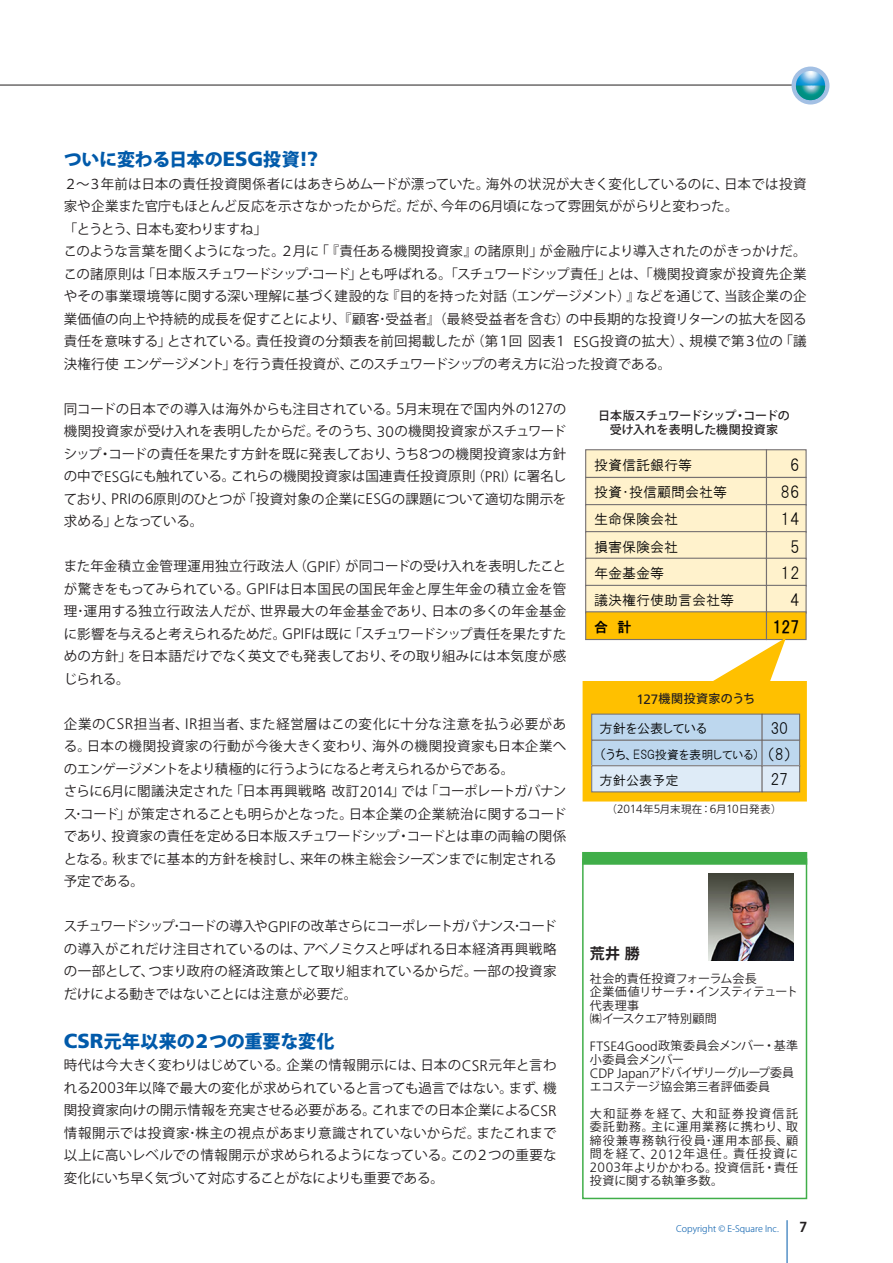
<style>
.page{position:relative;width:893px;height:1263px;background:#fff}
.page>*{position:absolute;margin:0;border:0;box-sizing:border-box;transform-origin:0 0}
.t1{font:800 18px "Koz Go Pro";letter-spacing:-.01em;color:#015aaa}
.t2{font:16.35px/27.2px "HGP Gothic M";color:#000;text-align:center}
.t3{font:16.35px "HGP Gothic E";color:#000}
.t4{font:15.45px/25.8px "HGP Gothic M";color:#000}
.t5{font:700 15px "Koz Go Pro";color:#231f20}
.t6{font:13.95px/27.2px "HGP Gothic M";color:#000}
.t7{font:13.95px "HGP Gothic E";color:#000}
.t8{font:13.5px/22.5px "Koz Go Pro";letter-spacing:-.01em;color:#231f20;text-align:justify}
.t9{font:700 13.5px "Koz Go Pro";color:#231f20}
.t10{font:13.2px "HGP Gothic M";color:#000}
.t11{font:12.15px "HGP Gothic M";color:#000}
.t12{font:12px/13.5px "Koz Go Pro";letter-spacing:.01em;color:#231f20}
.t13{font:12px/13.5px "Koz Go Pro";letter-spacing:-.03em;color:#231f20}
.t14{font:12px "Koz Go Pro";letter-spacing:-.06em;color:#231f20}
.t15{font:500 12px "Koz Go Pro";letter-spacing:-.035em;color:#231f20}
.t16{font:500 12px "Koz Go Pro";letter-spacing:.01em;color:#231f20}
.t17{font:12px "Koz Go Pro";letter-spacing:-.065em;color:#231f20}
.t18{font:500 12px "Koz Go Pro";letter-spacing:.025em;color:#231f20}
.t19{font:10.5px "Koz Go Pro";letter-spacing:.025em;color:#231f20}
.t20{font:300 9px "Koz Go Pro";color:#015aaa}
.s1{font-family:"Frutiger";font-weight:900;font-size:20.4px}
.s2{font-family:"Frutiger";font-weight:300;font-size:15.3px}
.s3{font-family:"Frutiger";font-weight:400;font-size:13.5px}
.s4{font-size:13.2px}
.s5{font-family:"Frutiger";font-weight:300;font-size:11.85px}
.s6{font-family:"Frutiger";font-weight:300;font-size:13.5px}
</style>
<div class="page">
<hr style="left:787px;top:1220px;width:1px;height:43px;background:#015aaa">
<hr style="left:0;top:85px;width:810px;height:1px;background:#231f20">
<div style="left:791px;top:67px;width:38px;height:38px;background:#a3c0e4;border-radius:50%"></div>
<svg style="left:796px;top:71px;width:29px;height:29px"></svg>
<svg style="left:796px;top:86px;width:29px;height:14px"></svg>
<div style="left:582px;top:858px;width:225px;height:341px;border:2px solid #40ae49"></div>
<img style="left:708px;top:873px;width:85px;height:87px">
<div style="left:582px;top:852px;width:225px;height:13px;background:#40ae49;border:2px solid #40ae49"></div>
<div style="left:586px;top:450px;width:180px;height:27px;background:#fff2cc"></div>
<div style="left:585px;top:449px;width:182px;height:29px;border:1px solid #767171"></div>
<div style="left:586px;top:477px;width:180px;height:28px;background:#fff2cc"></div>
<div style="left:585px;top:477px;width:182px;height:29px;border:1px solid #767171"></div>
<div style="left:586px;top:505px;width:180px;height:27px;background:#fff2cc"></div>
<div style="left:585px;top:504px;width:182px;height:29px;border:1px solid #767171"></div>
<div style="left:586px;top:532px;width:180px;height:27px;background:#fff2cc"></div>
<div style="left:585px;top:531px;width:182px;height:29px;border:1px solid #767171"></div>
<div style="left:586px;top:558px;width:180px;height:28px;background:#fff2cc"></div>
<div style="left:585px;top:558px;width:182px;height:28px;border:1px solid #767171"></div>
<div style="left:586px;top:585px;width:180px;height:28px;background:#fff2cc"></div>
<div style="left:585px;top:585px;width:182px;height:29px;border:1px solid #767171"></div>
<div style="left:766px;top:450px;width:40px;height:27px;background:#fff2cc"></div>
<div style="left:766px;top:449px;width:41px;height:29px;border:1px solid #767171"></div>
<div style="left:766px;top:477px;width:40px;height:28px;background:#fff2cc"></div>
<div style="left:766px;top:477px;width:41px;height:29px;border:1px solid #767171"></div>
<div style="left:766px;top:505px;width:40px;height:27px;background:#fff2cc"></div>
<div style="left:766px;top:504px;width:41px;height:29px;border:1px solid #767171"></div>
<div style="left:766px;top:532px;width:40px;height:27px;background:#fff2cc"></div>
<div style="left:766px;top:531px;width:41px;height:29px;border:1px solid #767171"></div>
<div style="left:766px;top:558px;width:40px;height:28px;background:#fff2cc"></div>
<div style="left:766px;top:558px;width:41px;height:28px;border:1px solid #767171"></div>
<div style="left:766px;top:585px;width:40px;height:28px;background:#fff2cc"></div>
<div style="left:766px;top:585px;width:41px;height:29px;border:1px solid #767171"></div>
<div style="left:586px;top:612px;width:180px;height:27px;background:#ffc000"></div>
<div style="left:585px;top:611px;width:182px;height:29px;border:1px solid #767171"></div>
<div style="left:766px;top:612px;width:40px;height:27px;background:#ffc000"></div>
<div style="left:766px;top:611px;width:41px;height:29px;border:1px solid #767171"></div>
<svg style="left:583px;top:638px;width:224px;height:163px"></svg>
<div style="left:592px;top:714px;width:170px;height:26px;background:#bdd7ee"></div>
<div style="left:591px;top:714px;width:172px;height:27px;border:1px solid #767171"></div>
<div style="left:592px;top:740px;width:170px;height:26px;background:#bdd7ee"></div>
<div style="left:591px;top:740px;width:172px;height:27px;border:1px solid #767171"></div>
<div style="left:592px;top:766px;width:170px;height:26px;background:#deebf7"></div>
<div style="left:591px;top:765px;width:172px;height:27px;border:1px solid #767171"></div>
<div style="left:762px;top:714px;width:38px;height:26px;background:#bdd7ee"></div>
<div style="left:762px;top:714px;width:38px;height:27px;border:1px solid #767171"></div>
<div style="left:762px;top:740px;width:38px;height:26px;background:#bdd7ee"></div>
<div style="left:762px;top:740px;width:38px;height:27px;border:1px solid #767171"></div>
<div style="left:762px;top:766px;width:38px;height:26px;background:#deebf7"></div>
<div style="left:762px;top:765px;width:38px;height:27px;border:1px solid #767171"></div>
<p class="t1" style="left:64px;top:147px;width:256px">ついに変わる日本の<span class="s1">ESG</span>投資<span class="s1">!?</span></p>
<p class="t8" style="left:64px;top:173px;width:744px">２～３年前は日本の責任投資関係者にはあきらめムードが漂っていた。海外の状況が大きく変化しているのに、日本では投資家や企業また官庁もほとんど反応を示さなかったからだ。だが、今年の<span class="s2">6</span>月頃になって雰囲気ががらりと変わった。</p>
<p class="t8" style="left:64px;top:218px;width:205px">「とうとう、日本も変わりますね」</p>
<p class="t8" style="left:64px;top:240px;width:744px">このような言葉を聞くようになった。２月に「『責任ある機関投資家』の諸原則」が金融庁により導入されたのがきっかけだ。この諸原則は「日本版スチュワードシップ･コード」とも呼ばれる。「スチュワードシップ責任」とは、「機関投資家が投資先企業やその事業環境等に関する深い理解に基づく建設的な『目的を持った対話（エンゲージメント）』などを通じて、当該企業の企業価値の向上や持続的成長を促すことにより、『顧客･受益者』（最終受益者を含む）の中長期的な投資リターンの拡大を図る責任を意味する」とされている。責任投資の分類表を前回掲載したが（第１回図表１ <span class="s2">ESG</span>投資の拡大）、規模で第３位の「議決権行使エンゲージメント」を行う責任投資が、このスチュワードシップの考え方に沿った投資である。</p>
<p class="t8" style="left:64px;top:398px;width:504px">同コードの日本での導入は海外からも注目されている。<span class="s2">5</span>月末現在で国内外の<span class="s2">127</span>の機関投資家が受け入れを表明したからだ。そのうち、<span class="s2">30</span>の機関投資家がスチュワードシップ・コードの責任を果たす方針を既に発表しており、うち<span class="s2">8</span>つの機関投資家は方針の中で<span class="s2">ESG</span>にも触れている。これらの機関投資家は国連責任投資原則（<span class="s2">PRI</span>）に署名しており、<span class="s2">PRI</span>の<span class="s2">6</span>原則のひとつが「投資対象の企業に<span class="s2">ESG</span>の課題について適切な開示を求める」となっている。</p>
<p class="t8" style="left:64px;top:555px;width:504px">また年金積立金管理運用独立行政法人（<span class="s2">GPIF</span>）が同コードの受け入れを表明したことが驚きをもってみられている。<span class="s2">GPIF</span>は日本国民の国民年金と厚生年金の積立金を管理･運用する独立行政法人だが、世界最大の年金基金であり、日本の多くの年金基金に影響を与えると考えられるためだ。<span class="s2">GPIF</span>は既に「スチュワードシップ責任を果たすための方針」を日本語だけでなく英文でも発表しており、その取り組みには本気度が感じられる。</p>
<p class="t8" style="left:64px;top:713px;width:504px">企業の<span class="s2">CSR</span>担当者、<span class="s2">IR</span>担当者、また経営層はこの変化に十分な注意を払う必要がある。日本の機関投資家の行動が今後大きく変わり、海外の機関投資家も日本企業へのエンゲージメントをより積極的に行うようになると考えられるからである。</p>
<p class="t8" style="left:64px;top:780px;width:504px;text-align:left">さらに<span class="s2">6</span>月に閣議決定された「日本再興戦略改訂<span class="s2">2014</span>」では「コーポレートガバナンス･コード」が策定されることも明らかとなった。日本企業の企業統治に関するコードであり、投資家の責任を定める日本版スチュワードシップ・コードとは車の両輪の関係となる。秋までに基本的方針を検討し、来年の株主総会シーズンまでに制定される予定である。</p>
<p class="t8" style="left:64px;top:915px;width:494px">スチュワードシップ･コードの導入や<span class="s2">GPIF</span>の改革さらにコーポレートガバナンス･コードの導入がこれだけ注目されているのは、アベノミクスと呼ばれる日本経済再興戦略の一部として、つまり政府の経済政策として取り組まれているからだ。一部の投資家だけによる動きではないことには注意が必要だ。</p>
<p class="t1" style="left:64px;top:1029px;width:272px"><span class="s1">CSR</span>元年以来の２つの重要な変化</p>
<p class="t8" style="left:64px;top:1054px;width:494px">時代は今大きく変わりはじめている。企業の情報開示には、日本の<span class="s2">CSR</span>元年と言われる<span class="s2">2003</span>年以降で最大の変化が求められていると言っても過言ではない。まず、機関投資家向けの開示情報を充実させる必要がある。これまでの日本企業による<span class="s2">CSR</span>情報開示では投資家･株主の視点があまり意識されていないからだ。またこれまで以上に高いレベルでの情報開示が求められるようになっている。この２つの重要な変化にいち早く気づいて対応することがなによりも重要である。</p>
<p class="t15" style="left:598px;top:408px;width:193px">日本版スチュワードシップ・コードの</p>
<p class="t16" style="left:610px;top:422px;width:170px">受け入れを表明した機関投資家</p>
<p class="t6" style="left:594px;top:451px;width:141px">投資信託銀行等<br>投資・投信顧問会社等生命保険会社<br>損害保険会社<br>年金基金等<br>議決権行使助言会社等</p>
<p class="t2" style="left:780px;top:451px;width:21px">6<br>86<br>14<br>5<br>12<br>4</p>
<p class="t7" style="left:594px;top:620px;width:39px">合 計</p>
<p class="t3" style="left:773px;top:619px;width:28px">127</p>
<p class="t18" style="left:636px;top:691px;width:120px"><span class="s3">127</span>機関投資家のうち</p>
<p class="t4" style="left:767px;top:715px;width:26px">30（8）<br>27</p>
<p class="t10" style="left:600px;top:721px;width:109px">方針を公表している</p>
<p class="t11" style="left:600px;top:748px;width:161px"><span class="s4">（うち</span>、ESG投資を表明している）</p>
<p class="t10" style="left:600px;top:773px;width:81px">方針公表予定</p>
<p class="t19" style="left:606px;top:802px;width:177px">（<span class="s5">2014</span>年<span class="s5">5</span>月末現在：<span class="s5">6</span>月<span class="s5">10</span>日発表）</p>
<p class="t5" style="left:590px;top:943px;width:67px">荒井勝　</p>
<p class="t12" style="left:590px;top:972px;width:168px">社会的責任投資フォーラム会長</p>
<p class="t13" style="left:590px;top:986px;width:210px">企業価値リサーチ・インスティテュート代表理事</p>
<p class="t17" style="left:590px;top:1011px;width:129px">㈱イースクエア特別顧問</p>
<p class="t12" style="left:590px;top:1040px;width:210px"><span class="s6">FTSE4Good</span>政策委員会メンバー・基準小委員会メンバー</p>
<p class="t14" style="left:590px;top:1065px;width:206px"><span class="s6">CDP Japan</span>アドバイザリーグループ委員</p>
<p class="t12" style="left:590px;top:1080px;width:182px">エコステージ協会第三者評価委員</p>
<p class="t12" style="left:590px;top:1107px;width:210px;text-align:justify">大和証券を経て、大和証券投資信託委託勤務。主に運用業務に携わり、取締役兼専務執行役員･運用本部長、顧問を経て、<span class="s6">2012</span>年退任。責任投資に<span class="s6">2003</span>年よりかかわる。投資信託・責任投資に関する執筆多数。</p>
<p class="t20" style="left:676px;top:1223px;width:104px">Copyright © E-Square Inc.</p>
<p class="t9" style="left:799px;top:1218px;width:9px">7</p>
</div>
